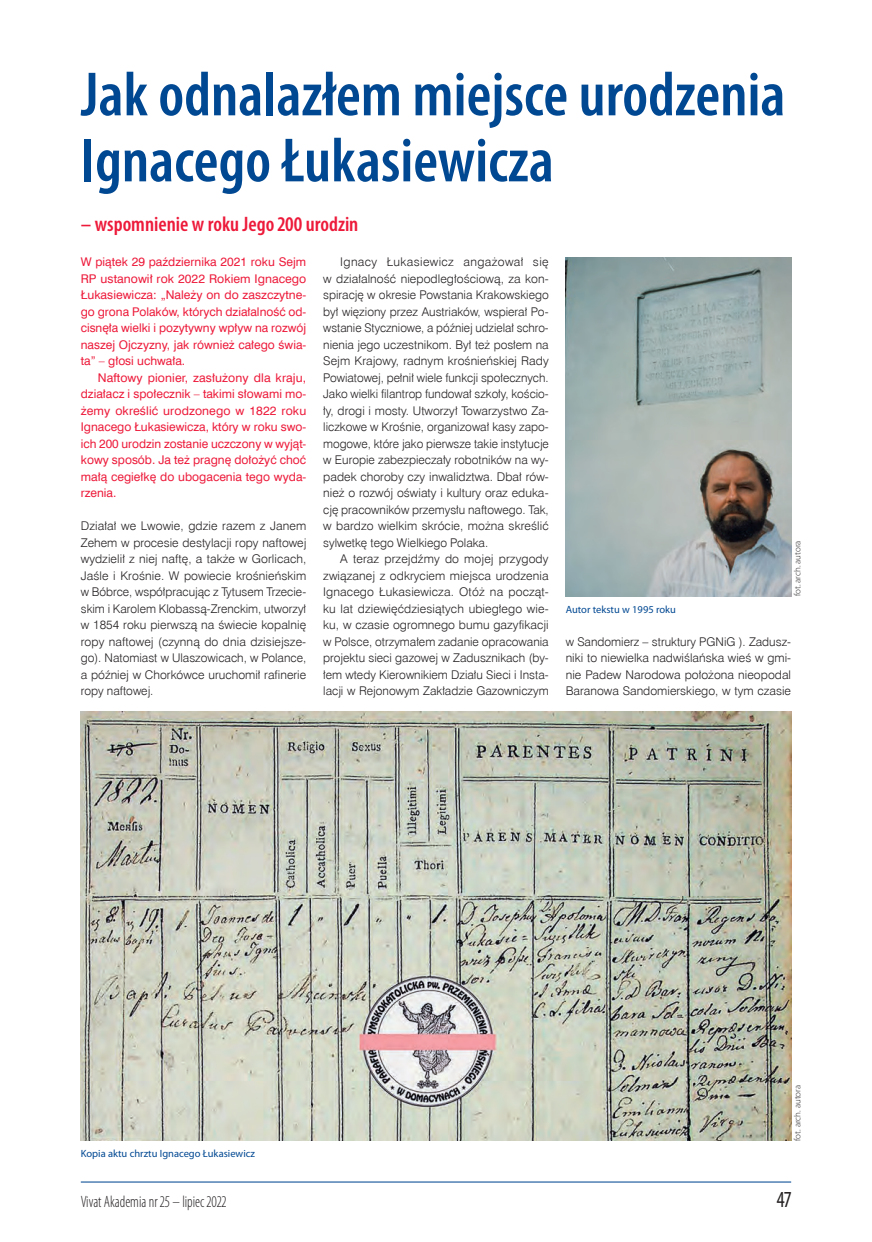
<style>
.page{position:relative;width:872px;height:1242px;background:#fff}
.page>*{position:absolute;margin:0;border:0;box-sizing:border-box;transform-origin:0 0}
.Tytuł_42_pkt{font:600 condensed 63px/66px "Myriad Pro";color:#014892}
.t1{font:condensed 23.1px "Myriad Pro";color:#231f20;scale:.91 1}
.Tytuł_mały{font:600 condensed 21px "Myriad Pro";color:#ed1a3a}
.t2{font:300 condensed 16.5px "Myriad Pro";color:#231f20;scale:.91 1}
.Normal___1w{font:12px/16.5px "Swis 721 Lt EU";color:#231f20;text-align:justify}
.Normal_bw{font:12px/16.5px "Swis 721 EU";color:#ed1a3a;text-align:justify}
.Podpis_pod_zdjęcie{font:10.5px "Myriad Pro";color:#014892}
.Autor_zdjęcia{font:300 9px "Myriad Pro";color:#231f20}
</style>
<div class="page">
<hr style="left:81px;top:1181px;width:710px;height:1px;background:#014892">
<img style="left:566px;top:257px;width:225px;height:339px">
<img style="left:81px;top:712px;width:710px;height:429px">
<p class="Tytuł_42_pkt" style="left:81px;top:63px;width:706px">Jak odnalazłem miejsce urodzenia<br>Ignacego Łukasiewicza</p>
<p class="Tytuł_mały" style="left:81px;top:212px;width:279px">– wspomnienie w roku Jego 200 urodzin</p>
<p class="Normal_bw" style="left:81px;top:254px;width:227px">W piątek 29 października 2021 roku Sejm RP ustanowił rok 2022 Rokiem Ignacego Łukasiewicza: „Należy on do zaszczytne&shy;go grona Polaków, których działalność od&shy;cisnęła wielki i pozytywny wpływ na rozwój naszej Ojczyzny, jak również całego świa&shy;ta” – głosi uchwała.</p>
<p class="Normal_bw" style="left:81px;top:369px;width:227px;text-indent:17px">Naftowy pionier, zasłużony dla kraju, działacz i społecznik – takimi słowami mo&shy;żemy określić urodzonego w 1822 roku Ignacego Łukasiewicza, który w roku swo&shy;ich 200 urodzin zostanie uczczony w wyjąt&shy;kowy sposób. Ja też pragnę dołożyć choć małą cegiełkę do ubogacenia tego wyda&shy;rzenia.</p>
<p class="Normal___1w" style="left:81px;top:518px;width:227px">Działał we Lwowie, gdzie razem z Janem Zehem w procesie destylacji ropy naftowej wydzielił z niej naftę, a także w Gorlicach, Jaśle i Krośnie. W powiecie krośnieńskim w Bóbrce, współpracując z Tytusem Trzecie&shy;skim i Karolem Klobassą-Zrenckim, utworzył w 1854 roku pierwszą na świecie kopalnię ropy naftowej (czynną do dnia dzisiejsze&shy;go). Natomiast w Ulaszowicach, w Polance, a później w Chorkówce uruchomił rafinerie ropy naftowej.</p>
<p class="Normal___1w" style="left:323px;top:254px;width:227px;text-indent:17px">Ignacy Łukasiewicz angażował się w działalność niepodległościową, za kon&shy;spirację w okresie Powstania Krakowskiego był więziony przez Austriaków, wspierał Po&shy;wstanie Styczniowe, a później udzielał schro&shy;nienia jego uczestnikom. Był też posłem na Sejm Krajowy, radnym krośnieńskiej Rady Powiatowej, pełnił wiele funkcji społecznych.<br>Jako wielki filantrop fundował szkoły, kościo&shy;ły, drogi i mosty. Utworzył Towarzystwo Za&shy;liczkowe w Krośnie, organizował kasy zapo&shy;mogowe, które jako pierwsze takie instytucje w Europie zabezpieczały robotników na wy&shy;padek choroby czy inwalidztwa. Dbał rów&shy;nież o rozwój oświaty i kultury oraz eduka&shy;cję pracowników przemysłu naftowego. Tak, w bardzo wielkim skrócie, można skreślić sylwetkę tego Wielkiego Polaka.</p>
<p class="Normal___1w" style="left:323px;top:551px;width:227px;text-indent:17px">A teraz przejdźmy do mojej przygody związanej z odkryciem miejsca urodzenia Ignacego Łukasiewicza. Otóż na począt&shy;ku lat dziewięćdziesiątych ubiegłego wie&shy;ku, w czasie ogromnego bumu gazyfikacji w Polsce, otrzymałem zadanie opracowania projektu sieci gazowej w Zadusznikach (by&shy;łem wtedy Kierownikiem Działu Sieci i Insta&shy;lacji w Rejonowym Zakładzie Gazowniczym</p>
<p class="Autor_zdjęcia" style="left:792px;top:596px;width:57px;rotate:-90deg">fot. arch. autora</p>
<p class="Podpis_pod_zdjęcie" style="left:566px;top:603px;width:112px">Autor tekstu w 1995 roku</p>
<p class="Normal___1w" style="left:566px;top:633px;width:227px">w Sandomierz – struktury PGNiG ). Zadusz&shy;niki to niewielka nadwiślańska wieś w gmi&shy;nie Padew Narodowa położona nieopodal Baranowa Sandomierskiego, w tym czasie</p>
<p class="Podpis_pod_zdjęcie" style="left:81px;top:1147px;width:176px">Kopia aktu chrztu Ignacego Łukasiewicz</p>
<p class="Autor_zdjęcia" style="left:792px;top:1141px;width:57px;rotate:-90deg">fot. arch. autora</p>
<h3 class="t2" style="left:81px;top:1192px;width:162px">Vivat Akademia nr 25 – lipiec 2022</h3>
<h2 class="t1" style="left:776px;top:1185px;width:17px">47</h2>
</div>
